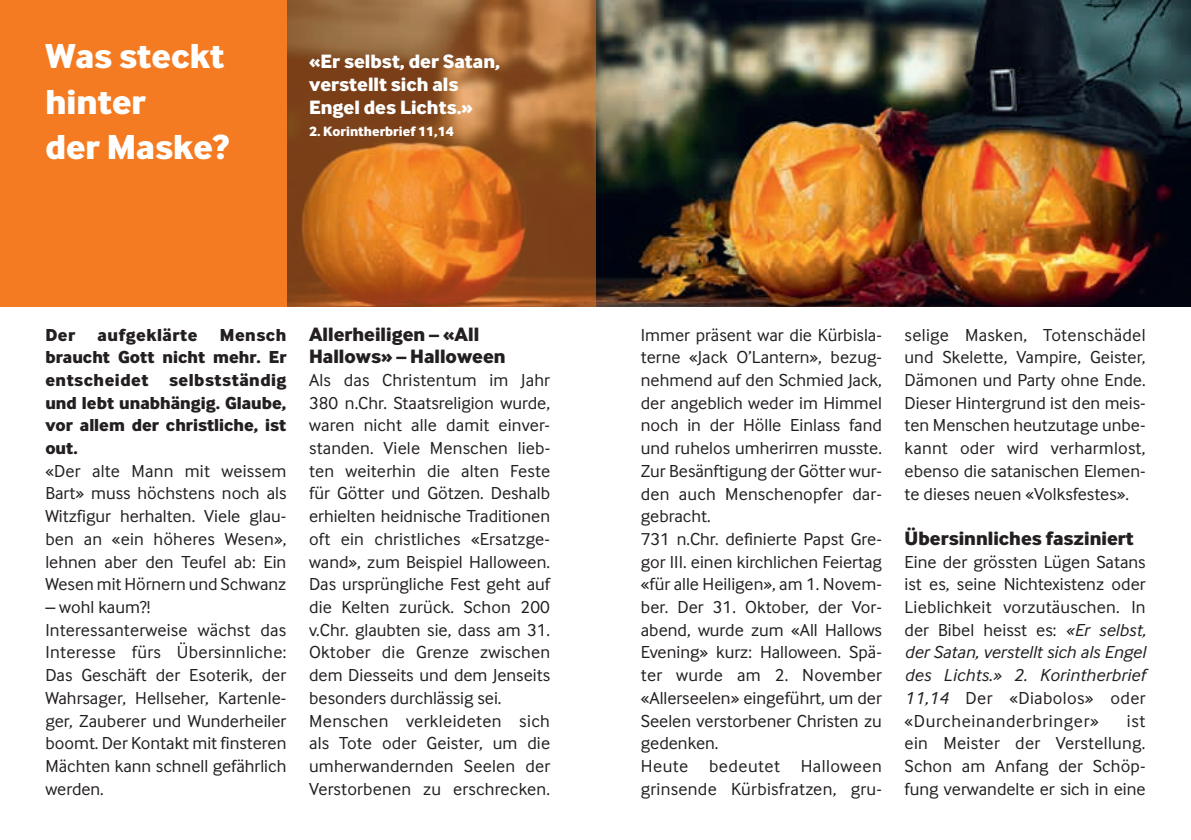
<style>
.page{position:relative;width:1191px;height:840px;background:#fff}
.page>*{position:absolute;margin:0;border:0;box-sizing:border-box;transform-origin:0 0}
.t1{font:36px/45.4px "Inter Face Corp X Bold";color:#fff}
.t2{font:20px/22.6px "Inter Face Corp X Bold";color:#231f20}
.t3{font:20px/22.6px "Inter Face Corp X Bold";color:#fff}
.t4{font:18px/22.6px "Inter Face Corp";color:#231f20;text-align:justify}
.t5{font:18px/22.6px "Inter Face Corp X Bold";color:#231f20;text-align:justify}
.t6{font:14px "Inter Face Corp X Bold";color:#fff}
.s1{font-style:italic}
</style>
<div class="page">
<img style="left:595px;top:0;width:596px;height:306px">
<svg style="left:286px;top:0;width:309px;height:306px;background:#a76128"></svg>
<div style="left:0;top:0;width:286px;height:306px;background:#f47b21"></div>
<h1 class="t1" style="left:45px;top:32px;width:185px">Was steckt hinter<br>der Maske?</h1>
<p class="t3" style="left:309px;top:50px;width:193px">«Er selbst, der Satan, verstellt sich als<br>Engel des Lichts.»</p>
<p class="t6" style="left:309px;top:123px;width:146px">2. Korintherbrief 11,14</p>
<p class="t5" style="left:45px;top:322px;width:243px">Der aufgeklärte Mensch braucht Gott nicht mehr. Er entscheidet selbstständig und lebt unabhängig. Glaube, vor allem der christliche, ist out.</p>
<p class="t4" style="left:45px;top:459px;width:243px">«Der alte Mann mit weissem Bart» muss höchstens noch als Witzfigur herhalten. Viele glau&shy;ben an «ein höheres Wesen», lehnen aber den Teufel ab: Ein Wesen mit Hörnern und Schwanz</p>
<p class="t4" style="left:45px;top:595px;width:242px;text-align:left">– wohl kaum?!<br>Interessanterweise wächst das<br>Interesse fürs Übersinnliche:<br>Das Geschäft der Esoterik, der<br>Wahrsager, Hellseher, Kartenle&shy;ger, Zauberer und Wunderheiler boomt. Der Kontakt mit finsteren<br>Mächten kann schnell gefährlich werden.</p>
<p class="t2" style="left:309px;top:322px;width:198px">Allerheiligen – «All<br>Hallows» – Halloween</p>
<p class="t4" style="left:309px;top:368px;width:243px;text-align:left">Als das Christentum im Jahr<br>380 n.Chr. Staatsreligion wurde, waren nicht alle damit einver&shy;standen. Viele Menschen lieb&shy;ten weiterhin die alten Feste für Götter und Götzen. Deshalb erhielten heidnische Traditionen oft ein christliches «Ersatzge&shy;wand», zum Beispiel Halloween.<br>Das ursprüngliche Fest geht auf die Kelten zurück. Schon 200 v.Chr. glaubten sie, dass am 31.<br>Oktober die Grenze zwischen dem Diesseits und dem Jenseits besonders durchlässig sei.<br>Menschen verkleideten sich als Tote oder Geister, um die umherwandernden Seelen der<br>Verstorbenen zu erschrecken.</p>
<p class="t4" style="left:641px;top:323px;width:243px;text-align:left">Immer präsent war die Kürbisla&shy;terne «Jack O’Lantern», bezug&shy;nehmend auf den Schmied Jack, der angeblich weder im Himmel noch in der Hölle Einlass fand und ruhelos umherirren musste.<br>Zur Besänftigung der Götter wur&shy;den auch Menschenopfer dar&shy;gebracht.<br>731 n.Chr. definierte Papst Gre&shy;gor III. einen kirchlichen Feiertag «für alle Heiligen», am 1. Novem&shy;ber. Der 31. Oktober, der Vor&shy;abend, wurde zum «All Hallows<br>Evening» kurz: Halloween. Spä&shy;ter wurde am 2. November «Allerseelen» eingeführt, um der<br>Seelen verstorbener Christen zu gedenken.<br>Heute bedeutet Halloween grinsende Kürbisfratzen, gru-</p>
<p class="t4" style="left:904px;top:323px;width:242px">selige Masken, Totenschädel und Skelette, Vampire, Geister, Dämonen und Party ohne Ende.<br>Dieser Hintergrund ist den meis&shy;ten Menschen heutzutage unbe&shy;kannt oder wird verharmlost, ebenso die satanischen Elemen&shy;te dieses neuen «Volksfestes».</p>
<p class="t2" style="left:904px;top:526px;width:231px">Übersinnliches fasziniert</p>
<p class="t4" style="left:904px;top:550px;width:243px">Eine der grössten Lügen Satans ist es, seine Nichtexistenz oder Lieblichkeit vorzutäuschen. In der Bibel heisst es: <span class="s1">«Er selbst, der Satan, verstellt sich als Engel des Lichts.» 2. Korintherbrief 11,14</span> Der «Diabolos» oder «Durcheinanderbringer»</p>
<p class="t4" style="left:904px;top:708px;width:243px;text-indent:222px">ist ein Meister der Verstellung.<br>Schon am Anfang der Schöp&shy;fung verwandelte er sich in eine</p>
</div>
